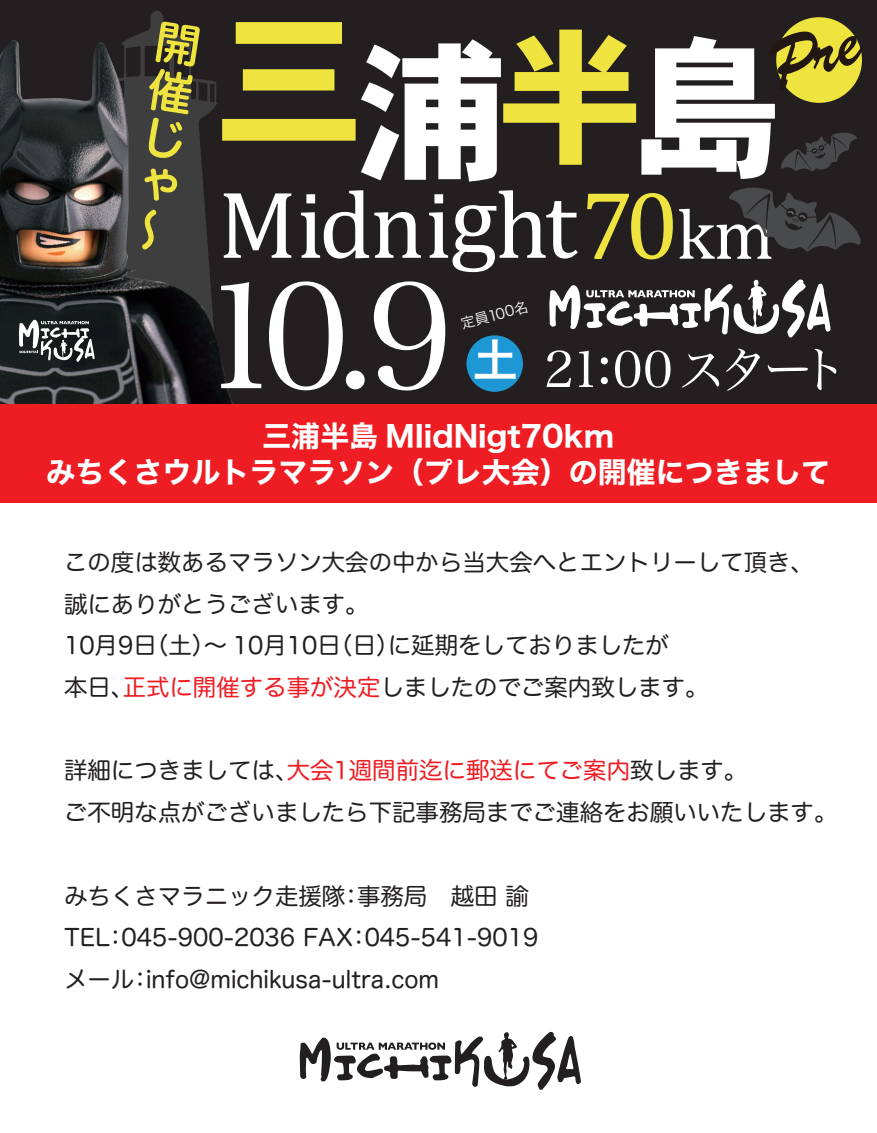
<style>
.page{position:relative;width:877px;height:1133px;background:#fff}
.page>*{position:absolute;margin:0;border:0;box-sizing:border-box;transform-origin:0 0}
.t1{font:147.15px "Hira Min Std W3";color:#fff}
.t2{font:50.45px "Hira Min Std W3";letter-spacing:-.085em;color:#fff}
.t3{font:45px/47px "Hira Maru Std W6";color:#efe43f;text-align:justify}
.t4{font:29px/36.5px "Hira Kaku Std W7";color:#fff;text-align:center}
.t5{font:23.4px/41.8px "Hiragino Sans R Pr 6 N W4";color:#231f20}
.t6{font:14.3px "Hira Kaku Std W3";color:#fff}
.s1{color:#ee1d23}
</style>
<div class="page">
<div style="left:0;top:0;width:876px;height:410px;background:#231f20"></div>
<svg style="left:127px;top:10px;width:59px;height:30px"></svg>
<svg style="left:549px;top:280px;width:281px;height:57px"></svg>
<img style="left:0;top:40px;width:233px;height:364px">
<div style="left:346px;top:371px;width:18px;height:18px;background:#fff;border-radius:50%"></div>
<div style="left:466px;top:335px;width:56px;height:57px;background:#1e98d5;border-radius:50%"></div>
<svg style="left:222px;top:22px;width:640px;height:250px"></svg>
<svg style="left:19px;top:320px;width:76px;height:42px"></svg>
<div style="left:0;top:404px;width:876px;height:99px;background:#ee1d23"></div>
<svg style="left:299px;top:1032px;width:281px;height:58px"></svg>
<h3 class="t3" style="left:159px;top:18px;width:25px;rotate:9deg">開催じゃ〜</h3>
<h1 class="t1" style="left:198px;top:233px;width:257px">109</h1>
<p class="t6" style="left:458px;top:313px;width:70px;rotate:-15deg">定員100名</p>
<h2 class="t2" style="left:472px;top:334px;width:377px"><sup>土</sup> 21:00スタート</h2>
<p class="t4" style="left:46px;top:419px;width:785px">三浦半島 MIidNigt70km<br>みちくさウルトラマラソン（プレ大会）の開催につきまして</p>
<p class="t5" style="left:64px;top:540px;width:751px">この度は数あるマラソン大会の中から当大会へとエントリーして頂き、誠にありがとうございます。<br>10月9日（土）～ 10月10日（日）に延期をしておりましたが<br>本日、<span class="s1">正式に開催する事が決定</span>しましたのでご案内致します。</p>
<p class="t5" style="left:64px;top:748px;width:774px">詳細につきましては、<span class="s1">大会1週間前迄に郵送にてご案内</span>致します。<br>ご不明な点がございましたら下記事務局までご連絡をお願いいたします。</p>
<p class="t5" style="left:64px;top:874px;width:475px">みちくさマラニック走援隊：事務局 越田 諭<br>TEL：045-900-2036 FAX：045-541-9019メール：info@michikusa-ultra.com</p>
</div>
